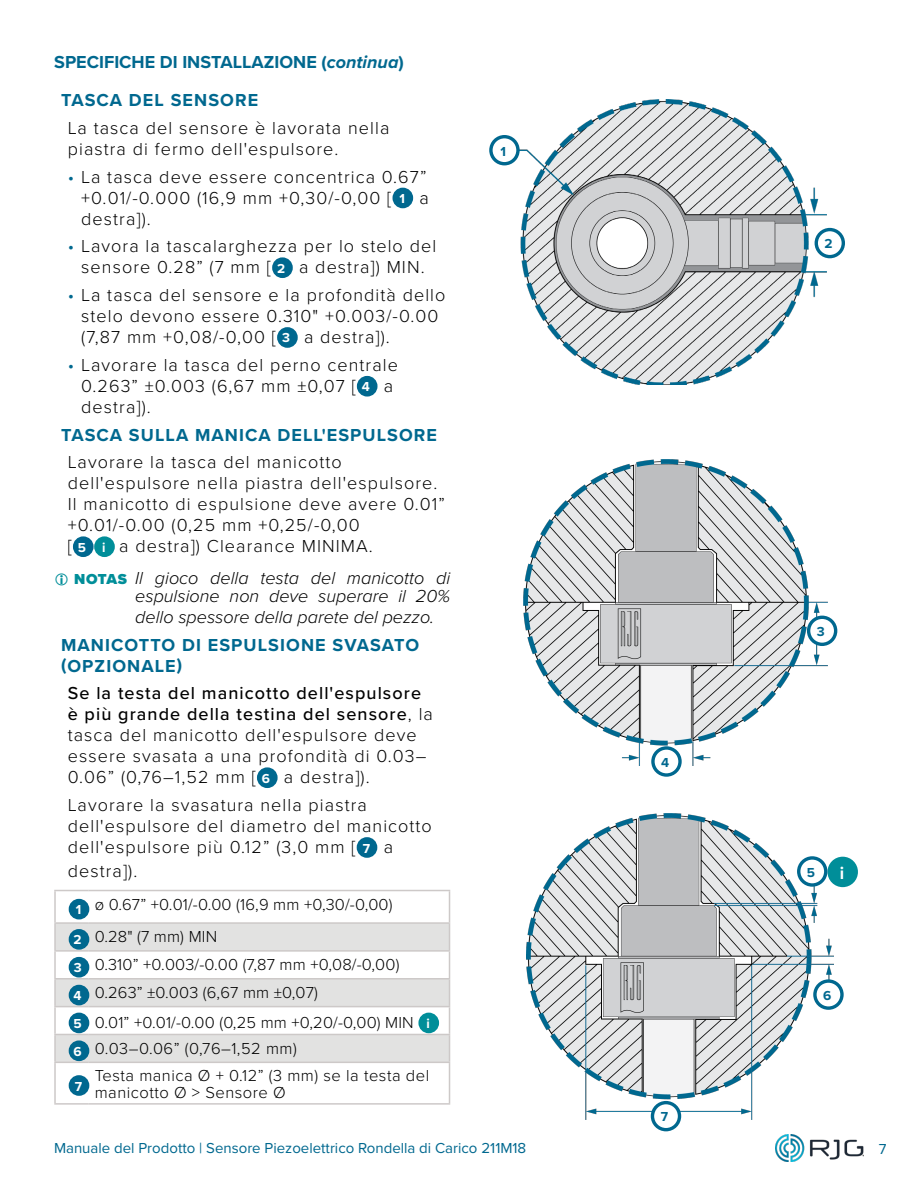
<style>
.page{position:relative;width:918px;height:1188px;background:#fff}
.page>*{position:absolute;margin:0;border:0;box-sizing:border-box;transform-origin:0 0}
.t1{font:300 18px/21px "Proxima Nova";letter-spacing:.06em;color:#000}
.t2{font:italic 300 18px/18px "Proxima Nova";color:#000;text-align:right}
.t3{font:700 18px/21px "Proxima Nova";letter-spacing:.06em;color:#00688f}
.t4{font:700 18px "Proxima Nova";color:#00688f}
.t5{font:700 17.55px "Proxima Nova";color:#fff}
.t6{font:300 16.5px/32.5px "Proxima Nova";letter-spacing:.02em;color:#000}
.t7{font:15px "Proxima Nova";color:#00688f}
.t8{font:700 13.5px "Proxima Nova";color:#00688f}
.t9{font:700 13.5px "Proxima Nova";color:#fff}
.s1{font-style:italic}
.s2{color:#00688f}
.s3{font-weight:700;font-size:13.5px;color:#fff}
.s4{font-weight:900;font-style:normal;font-size:15px;color:#008e99}
.s5{font-weight:500}
</style>
<div class="page">
<img style="left:776px;top:1134px;width:88px;height:27px">
<img style="left:526px;top:814px;width:307px;height:306px">
<div style="left:829px;top:859px;width:27px;height:26px;background:#008e99;border-radius:50%"></div>
<div style="left:827px;top:857px;width:31px;height:30px;border:4px solid #008e99;border-radius:50%"></div>
<div style="left:394px;top:189px;width:18px;height:18px;background:#00688f;border-radius:50%"></div>
<div style="left:393px;top:188px;width:20px;height:20px;border:3px solid #00688f;border-radius:50%"></div>
<div style="left:274px;top:259px;width:17px;height:18px;background:#00688f;border-radius:50%"></div>
<div style="left:272px;top:257px;width:21px;height:21px;border:3px solid #00688f;border-radius:50%"></div>
<div style="left:279px;top:329px;width:17px;height:17px;background:#00688f;border-radius:50%"></div>
<div style="left:277px;top:327px;width:21px;height:21px;border:3px solid #00688f;border-radius:50%"></div>
<div style="left:358px;top:377px;width:18px;height:18px;background:#00688f;border-radius:50%"></div>
<div style="left:357px;top:376px;width:21px;height:21px;border:3px solid #00688f;border-radius:50%"></div>
<div style="left:74px;top:538px;width:18px;height:18px;background:#00688f;border-radius:50%"></div>
<div style="left:73px;top:536px;width:21px;height:21px;border:3px solid #00688f;border-radius:50%"></div>
<div style="left:96px;top:538px;width:17px;height:18px;background:#008e99;border-radius:50%"></div>
<div style="left:94px;top:536px;width:21px;height:21px;border:3px solid #008e99;border-radius:50%"></div>
<div style="left:258px;top:769px;width:18px;height:18px;background:#00688f;border-radius:50%"></div>
<div style="left:257px;top:767px;width:21px;height:21px;border:3px solid #00688f;border-radius:50%"></div>
<div style="left:358px;top:839px;width:18px;height:17px;background:#00688f;border-radius:50%"></div>
<div style="left:357px;top:837px;width:20px;height:21px;border:3px solid #00688f;border-radius:50%"></div>
<svg style="left:56px;top:924px;width:393px;height:138px;fill:#e2e2e1"></svg>
<hr style="left:54px;top:890px;width:35px;height:1px;background:#cdc9c8">
<hr style="left:54px;top:891px;width:2px;height:31px;background:#cdc9c8">
<hr style="left:89px;top:890px;width:361px;height:1px;background:#cdc9c8">
<hr style="left:449px;top:891px;width:1px;height:31px;background:#cdc9c8">
<hr style="left:54px;top:922px;width:35px;height:2px;background:#cdc9c8">
<hr style="left:54px;top:924px;width:2px;height:26px;background:#cdc9c8">
<hr style="left:89px;top:922px;width:361px;height:2px;background:#cdc9c8">
<hr style="left:54px;top:950px;width:35px;height:2px;background:#cdc9c8">
<hr style="left:54px;top:952px;width:2px;height:26px;background:#cdc9c8">
<hr style="left:89px;top:950px;width:361px;height:2px;background:#cdc9c8">
<hr style="left:54px;top:978px;width:35px;height:2px;background:#cdc9c8">
<hr style="left:54px;top:980px;width:2px;height:26px;background:#cdc9c8">
<hr style="left:89px;top:978px;width:361px;height:2px;background:#cdc9c8">
<hr style="left:54px;top:1006px;width:35px;height:1px;background:#cdc9c8">
<hr style="left:54px;top:1007px;width:2px;height:27px;background:#cdc9c8">
<hr style="left:89px;top:1006px;width:361px;height:1px;background:#cdc9c8">
<hr style="left:54px;top:1034px;width:35px;height:1px;background:#cdc9c8">
<hr style="left:54px;top:1035px;width:2px;height:27px;background:#cdc9c8">
<hr style="left:89px;top:1034px;width:361px;height:1px;background:#cdc9c8">
<svg style="left:449px;top:924px;width:1px;height:138px"></svg>
<hr style="left:54px;top:1062px;width:35px;height:1px;background:#cdc9c8">
<hr style="left:54px;top:1063px;width:2px;height:40px;background:#cdc9c8">
<hr style="left:89px;top:1062px;width:361px;height:1px;background:#cdc9c8">
<hr style="left:449px;top:1063px;width:1px;height:40px;background:#cdc9c8">
<hr style="left:54px;top:1103px;width:35px;height:2px;background:#cdc9c8">
<hr style="left:89px;top:1103px;width:361px;height:2px;background:#cdc9c8">
<div style="left:70px;top:900px;width:18px;height:18px;background:#00688f;border-radius:50%"></div>
<div style="left:69px;top:899px;width:20px;height:20px;border:3px solid #00688f;border-radius:50%"></div>
<div style="left:70px;top:931px;width:18px;height:17px;background:#00688f;border-radius:50%"></div>
<div style="left:69px;top:929px;width:20px;height:21px;border:3px solid #00688f;border-radius:50%"></div>
<div style="left:70px;top:958px;width:18px;height:18px;background:#00688f;border-radius:50%"></div>
<div style="left:69px;top:957px;width:20px;height:21px;border:3px solid #00688f;border-radius:50%"></div>
<div style="left:70px;top:986px;width:18px;height:18px;background:#00688f;border-radius:50%"></div>
<div style="left:69px;top:985px;width:20px;height:20px;border:3px solid #00688f;border-radius:50%"></div>
<div style="left:70px;top:1014px;width:18px;height:18px;background:#00688f;border-radius:50%"></div>
<div style="left:69px;top:1013px;width:20px;height:20px;border:3px solid #00688f;border-radius:50%"></div>
<div style="left:420px;top:1014px;width:18px;height:18px;background:#008e99;border-radius:50%"></div>
<div style="left:418px;top:1013px;width:21px;height:20px;border:3px solid #008e99;border-radius:50%"></div>
<div style="left:70px;top:1042px;width:18px;height:18px;background:#00688f;border-radius:50%"></div>
<div style="left:69px;top:1040px;width:20px;height:21px;border:3px solid #00688f;border-radius:50%"></div>
<div style="left:70px;top:1077px;width:18px;height:17px;background:#00688f;border-radius:50%"></div>
<div style="left:69px;top:1075px;width:20px;height:21px;border:3px solid #00688f;border-radius:50%"></div>
<img style="left:523px;top:460px;width:305px;height:305px">
<svg style="left:653px;top:748px;width:27px;height:27px"></svg>
<div style="left:651px;top:746px;width:31px;height:31px;border:3px solid #00688f;border-radius:50%"></div>
<svg style="left:815px;top:981px;width:27px;height:27px"></svg>
<div style="left:813px;top:979px;width:31px;height:31px;border:3px solid #00688f;border-radius:50%"></div>
<div style="left:652px;top:1103px;width:28px;height:27px;background:#fff;border-radius:50%"></div>
<div style="left:651px;top:1101px;width:30px;height:30px;border:3px solid #00688f;border-radius:50%"></div>
<div style="left:809px;top:617px;width:27px;height:27px;background:#fff;border-radius:50%"></div>
<div style="left:807px;top:616px;width:30px;height:30px;border:3px solid #00688f;border-radius:50%"></div>
<svg style="left:799px;top:858px;width:27px;height:27px"></svg>
<div style="left:797px;top:856px;width:30px;height:31px;border:3px solid #00688f;border-radius:50%"></div>
<img style="left:512px;top:99px;width:314px;height:286px">
<div style="left:816px;top:230px;width:27px;height:27px;background:#fff;border-radius:50%"></div>
<div style="left:815px;top:228px;width:30px;height:30px;border:3px solid #00688f;border-radius:50%"></div>
<svg style="left:491px;top:137px;width:27px;height:27px"></svg>
<div style="left:489px;top:135px;width:31px;height:30px;border:3px solid #00688f;border-radius:50%"></div>
<p class="t4" style="left:54px;top:49px;width:351px">SPECIFICHE DI INSTALLAZIONE (<span class="s1">continua</span>)</p>
<p class="t3" style="left:61px;top:89px;width:199px">TASCA DEL SENSORE</p>
<p class="t1" style="left:68px;top:116px;width:323px">La tasca del sensore è lavorata nella piastra di fermo dell'espulsore.</p>
<p class="t1" style="left:81px;top:165px;width:349px;text-indent:-14px"><span class="s2">•</span> La tasca deve essere concentrica 0.67” +0.01/-0.000 (16,9 mm +0,30/-0,00 [ <span class="s3">1</span> a destra]).</p>
<p class="t1" style="left:68px;top:235px;width:370px;text-align:center"><span class="s2">•</span> Lavora la tascalarghezza per lo stelo del sensore 0.28” (7 mm [ <span class="s3">2</span> a destra]) MIN.</p>
<p class="t1" style="left:81px;top:284px;width:366px;text-indent:-14px"><span class="s2">•</span> La tasca del sensore e la profondità dello stelo devono essere 0.310" +0.003/-0.00 (7,87 mm +0,08/-0,00 [ <span class="s3">3</span> a destra]).</p>
<p class="t1" style="left:81px;top:353px;width:318px;text-indent:-14px"><span class="s2">•</span> Lavorare la tasca del perno centrale<br>0.263” ±0.003 (6,67 mm ±0,07 [ <span class="s3">4</span> a destra]).</p>
<p class="t3" style="left:61px;top:424px;width:378px">TASCA SULLA MANICA DELL'ESPULSORE</p>
<p class="t1" style="left:68px;top:451px;width:379px">Lavorare la tasca del manicotto dell'espulsore nella piastra dell'espulsore.<br>Il manicotto di espulsione deve avere 0.01” +0.01/-0.00 (0,25 mm +0,25/-0,00<br>[ <span class="s3">5 i</span> a destra]) Clearance MINIMA.</p>
<p class="t2" style="left:74px;top:568px;width:378px"><span class="s4">NOTAS</span> Il gioco della testa del manicotto di espulsione non deve superare il 20%</p>
<p class="t2" style="left:135px;top:607px;width:300px">dello spessore della parete del pezzo.</p>
<p class="t3" style="left:61px;top:634px;width:360px">MANICOTTO DI ESPULSIONE SVASATO (OPZIONALE)</p>
<p class="t1" style="left:68px;top:682px;width:367px"><span class="s5">Se la testa del manicotto dell'espulsore è più grande della testina del sensore</span>, la tasca del manicotto dell'espulsore deve essere svasata a una profondità di 0.03– 0.06” (0,76–1,52 mm [ <span class="s3">6</span> a destra]).</p>
<p class="t1" style="left:68px;top:794px;width:366px">Lavorare la svasatura nella piastra dell'espulsore del diametro del manicotto dell'espulsore più 0.12” (3,0 mm [ <span class="s3">7</span> a</p>
<p class="t1" style="left:68px;top:860px;width:71px">destra]).</p>
<p class="t6" style="left:74px;top:887px;width:320px"><sub>1</sub> ø 0.67” +0.01/-0.00 (16,9 mm +0,30/-0,00)<br><sub>2</sub> 0.28" (7 mm) MIN</p>
<p class="t6" style="left:74px;top:950px;width:327px;line-height:27.9px"><sub>3</sub> 0.310” +0.003/-0.00 (7,87 mm +0,08/-0,00)<br><sub>4</sub> 0.263” ±0.003 (6,67 mm ±0,07)</p>
<p class="t6" style="left:74px;top:1010px;width:358px;line-height:25px"><span class="s3">5</span> 0.01” +0.01/-0.00 (0,25 mm +0,20/-0,00) MIN <span class="s3">i<br></span><sub>6</sub> 0.03–0.06” (0,76–1,52 mm)</p>
<p class="t9" style="left:75px;top:1076px;width:9px">7</p>
<p class="t6" style="left:95px;top:1067px;width:336px;line-height:16.5px">Testa manica Ø + 0.12” (3 mm) se la testa del manicotto Ø &gt; Sensore Ø</p>
<p class="t8" style="left:500px;top:141px;width:7px">1</p>
<p class="t8" style="left:824px;top:234px;width:10px">2</p>
<p class="t8" style="left:661px;top:752px;width:10px">4</p>
<p class="t8" style="left:661px;top:1107px;width:9px">7</p>
<p class="t8" style="left:817px;top:622px;width:9px">3</p>
<p class="t8" style="left:807px;top:862px;width:10px">5</p>
<p class="t5" style="left:840px;top:860px;width:6px">i</p>
<p class="t8" style="left:823px;top:985px;width:10px">6</p>
<p class="t7" style="left:54px;top:1136px;width:474px">Manuale del Prodotto | Sensore Piezoelettrico Rondella di Carico 211M18</p>
<p class="t7" style="left:879px;top:1137px;width:9px">7</p>
</div>
